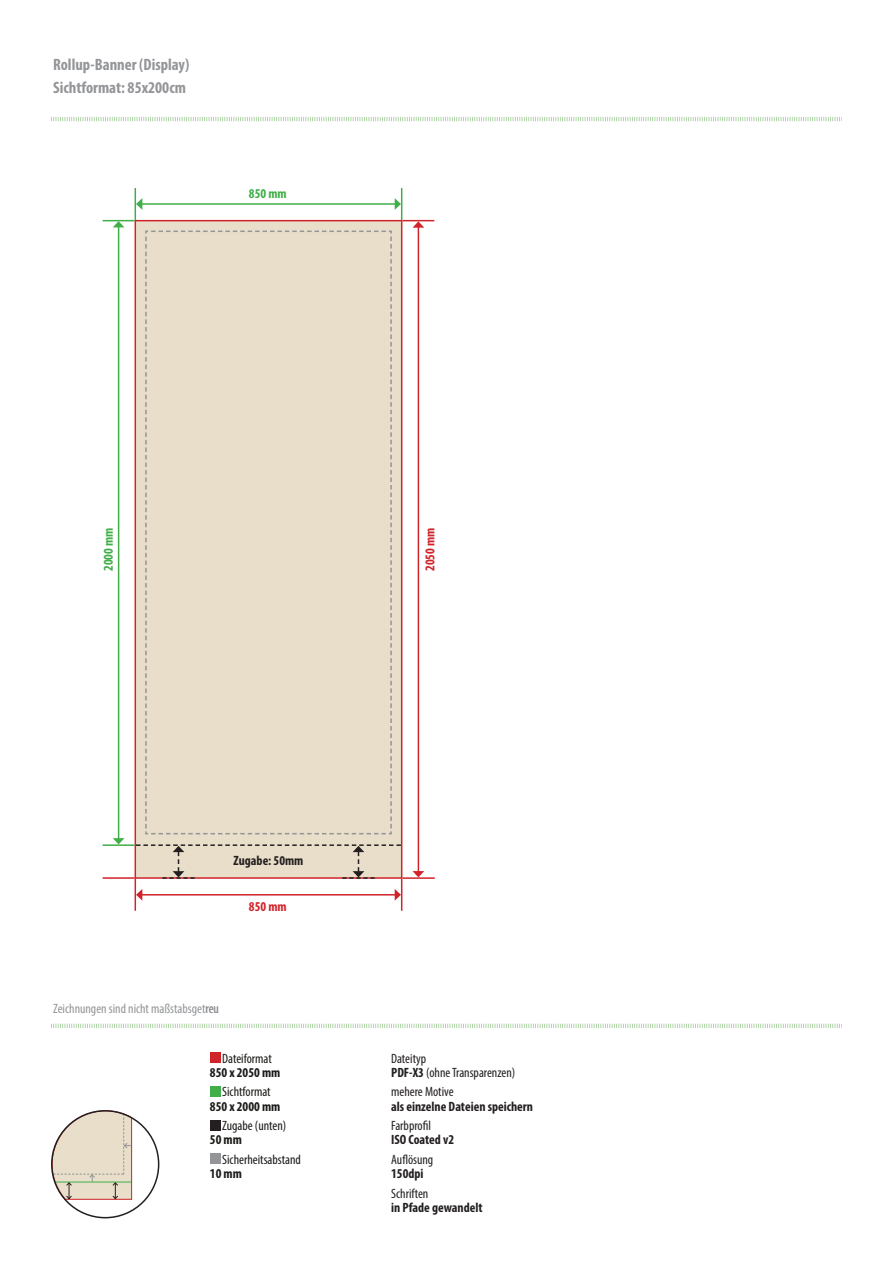
<style>
.page{position:relative;width:893px;height:1263px;background:#fff}
.page>*{position:absolute;margin:0;border:0;box-sizing:border-box;transform-origin:0 0}
.t1{font:700 condensed 16.5px/22.5px "Myriad Pro";color:#939598}
.t2{font:condensed 13.5px/14.2px "Myriad Pro";color:#231f20}
.t3{font:700 condensed 13.5px "Myriad Pro";color:#231f20}
.t4{font:condensed 13.5px "Myriad Pro";color:#1a1a18}
.t5{font:condensed 13.5px "Myriad Pro";color:#939598}
.t6{font:700 condensed 13.5px "Myriad Pro";color:#1a1a18}
.t7{font:700 condensed 13.5px "Myriad Pro";color:#40ae49}
.t8{font:700 condensed 13.5px "Myriad Pro";color:#d1232a}
.s1{font-weight:700}
</style>
<div class="page">
<svg style="left:51px;top:1024px;width:791px;height:4px"></svg>
<div style="left:210px;top:1052px;width:10px;height:10px;background:#d1232a"></div>
<div style="left:210px;top:1086px;width:10px;height:10px;background:#40ae49"></div>
<div style="left:210px;top:1120px;width:10px;height:10px;background:#231f20"></div>
<div style="left:210px;top:1154px;width:10px;height:10px;background:#939598"></div>
<svg style="left:51px;top:117px;width:791px;height:4px"></svg>
<div style="left:135px;top:220px;width:267px;height:659px;background:#e9dec9;border:2px solid #d1232a"></div>
<hr style="left:401px;top:188px;width:1px;height:32px;background:#40ae49">
<hr style="left:135px;top:188px;width:1px;height:32px;background:#40ae49">
<hr style="left:142px;top:203px;width:253px;height:2px;background:#40ae49">
<svg style="left:136px;top:198px;width:6px;height:12px"></svg>
<svg style="left:395px;top:198px;width:6px;height:12px"></svg>
<hr style="left:135px;top:878px;width:1px;height:33px;background:#d1232a">
<hr style="left:142px;top:894px;width:253px;height:1px;background:#d1232a">
<svg style="left:136px;top:889px;width:6px;height:12px"></svg>
<svg style="left:395px;top:889px;width:6px;height:12px"></svg>
<hr style="left:402px;top:220px;width:32px;height:1px;background:#d1232a">
<hr style="left:402px;top:877px;width:33px;height:2px;background:#d1232a">
<hr style="left:103px;top:877px;width:32px;height:2px;background:#d1232a">
<hr style="left:103px;top:844px;width:32px;height:2px;background:#40ae49">
<hr style="left:103px;top:220px;width:32px;height:1px;background:#40ae49">
<hr style="left:118px;top:227px;width:1px;height:612px;background:#40ae49">
<svg style="left:113px;top:221px;width:11px;height:6px"></svg>
<svg style="left:113px;top:838px;width:11px;height:6px"></svg>
<hr style="left:418px;top:227px;width:1px;height:645px;background:#d1232a">
<svg style="left:413px;top:221px;width:11px;height:7px"></svg>
<svg style="left:413px;top:871px;width:11px;height:6px"></svg>
<svg style="left:136px;top:844px;width:265px;height:35px"></svg>
<hr style="left:401px;top:879px;width:1px;height:32px;background:#d1232a">
<svg style="left:145px;top:230px;width:247px;height:605px"></svg>
<svg style="left:51px;top:1110px;width:81px;height:90px;background:#e2d6c5"></svg>
<div style="left:51px;top:1110px;width:108px;height:108px;border:2px solid #231f20;border-radius:50%"></div>
<p class="t1" style="left:53px;top:53px;width:138px">Rollup-Banner (Display)<br>Sichtformat: 85x200cm</p>
<p class="t7" style="left:249px;top:185px;width:39px">850 mm</p>
<p class="t7" style="left:100px;top:571px;width:45px;rotate:-90deg">2000 mm</p>
<p class="t8" style="left:421px;top:571px;width:45px;rotate:-90deg">2050 mm</p>
<p class="t3" style="left:234px;top:852px;width:71px">Zugabe: 50mm</p>
<p class="t8" style="left:249px;top:898px;width:39px">850 mm</p>
<p class="t5" style="left:53px;top:1000px;width:167px">Zeichnungen sind nicht maßstabsgetreu</p>
<p class="t4" style="left:222px;top:1050px;width:51px">Dateiformat</p>
<p class="t6" style="left:210px;top:1064px;width:72px">850 x 2050 mm</p>
<p class="t4" style="left:222px;top:1084px;width:50px">Sichtformat</p>
<p class="t6" style="left:210px;top:1098px;width:72px">850 x 2000 mm</p>
<p class="t4" style="left:222px;top:1117px;width:66px">Zugabe (unten)</p>
<p class="t6" style="left:210px;top:1131px;width:34px">50 mm</p>
<p class="t4" style="left:222px;top:1151px;width:80px">Sicherheitsabstand</p>
<p class="t6" style="left:210px;top:1165px;width:34px">10 mm</p>
<p class="t2" style="left:391px;top:1051px;width:126px">Dateityp<br><span class="s1">PDF-X3</span> (ohne Transparenzen)</p>
<p class="t2" style="left:391px;top:1085px;width:64px">mehere Motive</p>
<p class="t3" style="left:391px;top:1098px;width:143px">als einzelne Dateien speichern</p>
<p class="t2" style="left:391px;top:1118px;width:41px">Farbprofil</p>
<p class="t3" style="left:391px;top:1131px;width:64px">ISO Coated v2</p>
<p class="t2" style="left:391px;top:1152px;width:44px">Auflösung</p>
<p class="t3" style="left:391px;top:1165px;width:34px">150dpi</p>
<p class="t2" style="left:391px;top:1186px;width:39px">Schriften</p>
<p class="t3" style="left:391px;top:1199px;width:93px">in Pfade gewandelt</p>
</div>
